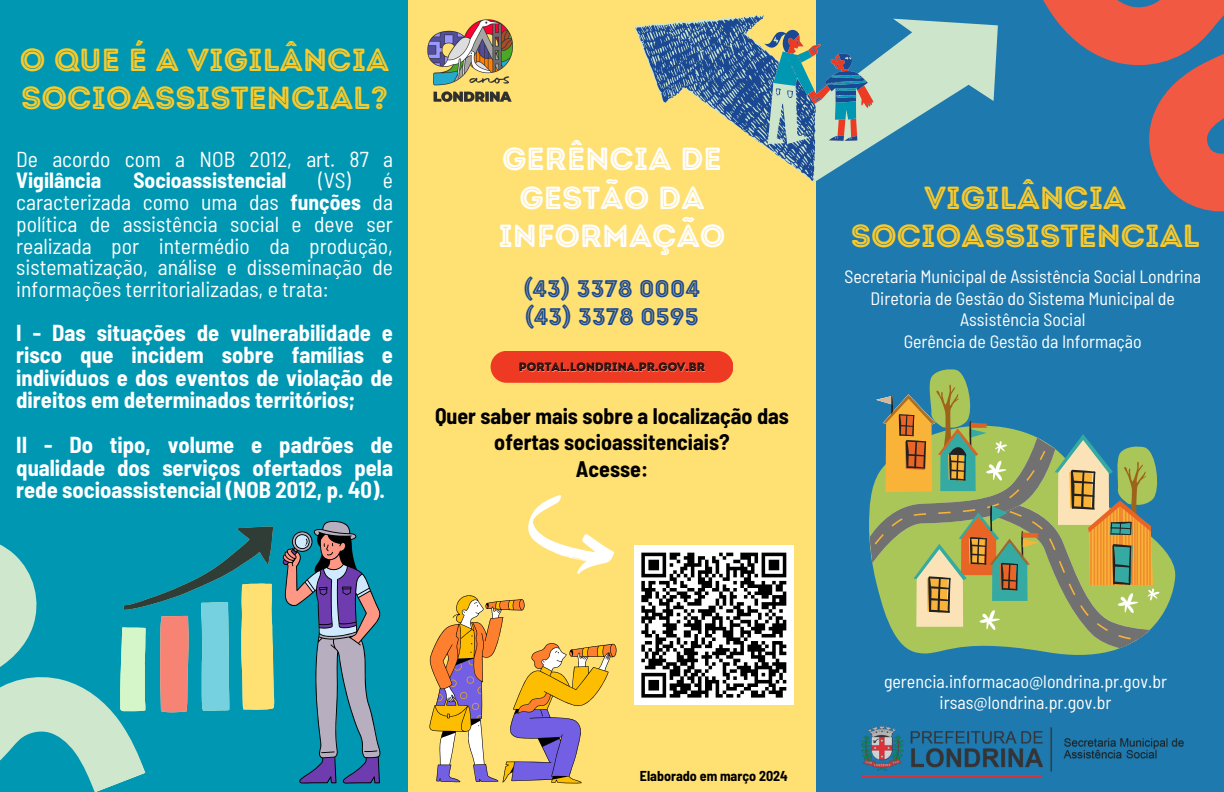
<style>
.page{position:relative;width:1224px;height:792px;background:#1e79ae}
.page>*{position:absolute;margin:0;border:0;box-sizing:border-box;transform-origin:0 0}
.t1{font:32px/38.2px "Intro Rust Base Line";color:#faca2a;text-align:center}
.t2{font:32px/38.2px "Intro Rust Base Line";color:#fff;text-align:center}
.t3{font:24px/28.5px "Intro Rust Base Line";color:#1a4893}
.t4{font:700 semi-condensed 22.6px/22.5px "Barlow";color:#fff;text-align:justify}
.t5{font:700 semi-condensed 22px/26.2px "Barlow";color:#000;text-align:center}
.t6{font:semi-condensed 21.6px/21.8px "Barlow";color:#fff}
.t7{font:700 semi-condensed 21.6px "Barlow";color:#fff}
.t8{font:semi-condensed 18px/21px "Barlow";color:#fff;text-align:center}
.t9{font:semi-condensed 17.9px/21.5px "Barlow";color:#fff;text-align:center}
.t10{font:700 semi-condensed 14px "Barlow";color:#000}
.t11{font:12px "Intro Rust Base Line";color:#000}
.s1{font-weight:700}
</style>
<div class="page">
<div style="left:408px;top:0;width:408px;height:792px;background:#ffe073"></div>
<div style="left:0;top:0;width:408px;height:792px;background:#0097b2"></div>
<svg style="left:0;top:544px;width:146px;height:248px"></svg>
<svg style="left:634px;top:18px;width:364px;height:164px"></svg>
<svg style="left:635px;top:15px;width:237px;height:166px"></svg>
<svg style="left:773px;top:35px;width:101px;height:106px"></svg>
<svg style="left:1043px;top:0;width:181px;height:212px"></svg>
<svg style="left:429px;top:595px;width:188px;height:189px"></svg>
<div style="left:634px;top:546px;width:159px;height:159px;background:#fff"></div>
<svg style="left:641px;top:552px;width:146px;height:146px"></svg>
<svg style="left:906px;top:546px;width:270px;height:109px"></svg>
<svg style="left:869px;top:369px;width:292px;height:279px"></svg>
<svg style="left:282px;top:520px;width:99px;height:264px"></svg>
<svg style="left:120px;top:526px;width:154px;height:186px"></svg>
<img style="left:862px;top:726px;width:321px;height:51px">
<svg style="left:528px;top:495px;width:87px;height:80px"></svg>
<img style="left:427px;top:19px;width:86px;height:83px">
<div style="left:491px;top:351px;width:242px;height:32px;background:#ee3a23;border-radius:16px"></div>
<p class="t1" style="left:20px;top:41px;width:371px;text-align:left">O QUE É A VIGILÂNCIA<br>SOCIOASSISTENCIAL?</p>
<h1 class="t6" style="left:16px;top:147px;width:378px">De acordo com a NOB 2012, art. 87 a<br><span class="s1">Vigilância</span></h1>
<h1 class="t6" style="left:16px;top:169px;width:378px;text-align:justify;text-indent:302px">(VS) é caracterizada como uma das <span class="s1">funções</span> da política de assistência social e deve ser realizada por intermédio da produção, sistematização, análise e disseminação de informações territorializadas, e trata:</h1>
<h3 class="t4" style="left:16px;top:320px;width:378px">I - Das situações de vulnerabilidade e risco que incidem sobre famílias e indivíduos e dos eventos de violação de direitos em determinados territórios;</h3>
<p class="t4" style="left:16px;top:433px;width:378px">II - Do tipo, volume e padrões de qualidade dos serviços ofertados pela rede socioassistencial (NOB 2012, p. 40).</p>
<h1 class="t7" style="left:133px;top:167px;width:155px">Socioassistencial</h1>
<p class="t2" style="left:498px;top:140px;width:229px">GERÊNCIA DE<br>GESTÃO DA<br>INFORMAÇÃO</p>
<p class="t3" style="left:524px;top:274px;width:178px">(43) 3378 0004 (43) 3378 0595</p>
<h2 class="t11" style="left:519px;top:360px;width:188px">PORTAL.LONDRINA.PR.GOV.BR</h2>
<p class="t5" style="left:435px;top:402px;width:355px">Quer saber mais sobre a localização das ofertas socioassitenciais?<br>Acesse:</p>
<h2 class="t1" style="left:851px;top:178px;width:351px">VIGILÂNCIA<br>SOCIOASSISTENCIAL</h2>
<h2 class="t9" style="left:844px;top:265px;width:358px">Secretaria Municipal de Assistência Social Londrina Diretoria de Gestão do Sistema Municipal de Assistência Social<br>Gerência de Gestão da Informação</h2>
<p class="t10" style="left:640px;top:767px;width:149px">Elaborado em março 2024</p>
<p class="t8" style="left:884px;top:670px;width:284px">gerencia.informacao@londrina.pr.gov.br irsas@londrina.pr.gov.br</p>
</div>
